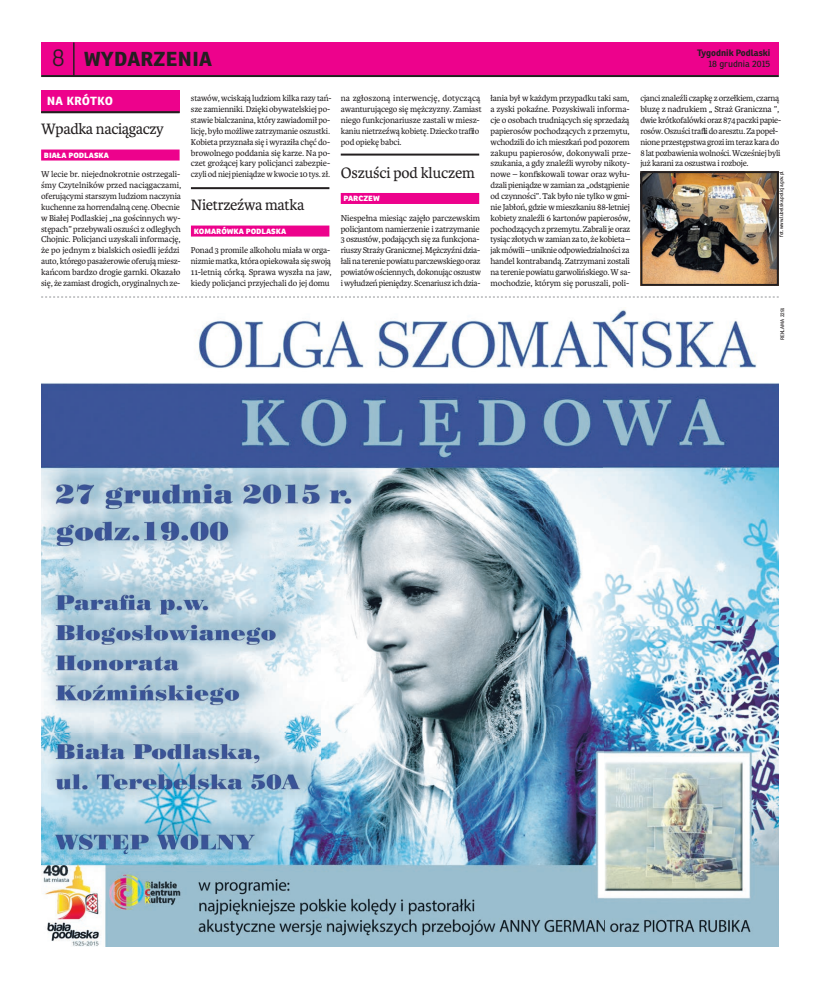
<style>
.page{position:relative;width:820px;height:993px;background:#fff}
.page>*{position:absolute;margin:0;border:0;box-sizing:border-box;transform-origin:0 0}
.t1{font:700 24px "Ronnia";color:#231f20}
.t2{font:16px "Karmina";letter-spacing:-.025em;color:#231f20}
.t3{font:700 14px "Ronnia";letter-spacing:.005em;color:#fff}
.t4{font:9px/10.8px "Karmina";letter-spacing:-.025em;color:#231f20}
.t5{font:700 9px "Ronnia";color:#231f20}
.t6{font:9px "Ronnia";color:#231f20}
.t7{font:5px "Ronnia";letter-spacing:-.02em;color:#231f20}
.t8{font:5px "Ronnia";color:#231f20}
.s1{font-weight:300}
.s2{font-family:"Ronnia";font-weight:800;color:#fff}
</style>
<div class="page">
<div style="left:41px;top:43px;width:737px;height:32px;background:#ed028c"></div>
<hr style="left:74px;top:43px;width:1px;height:33px;background:#231f20">
<hr style="left:41px;top:75px;width:737px;height:2px;background:#231f20">
<img style="left:41px;top:309px;width:737px;height:637px">
<div style="left:41px;top:90px;width:138px;height:22px;background:#ed028c"></div>
<hr style="left:41px;top:111px;width:138px;height:2px;background:#231f20">
<div style="left:340px;top:193px;width:139px;height:11px;background:#ed028c"></div>
<hr style="left:191px;top:187px;width:138px;height:2px;background:#231f20">
<div style="left:191px;top:225px;width:138px;height:11px;background:#ed028c"></div>
<hr style="left:340px;top:153px;width:139px;height:2px;background:#231f20">
<div style="left:41px;top:149px;width:138px;height:11px;background:#ed028c"></div>
<img style="left:643px;top:174px;width:132px;height:109px">
<div style="left:640px;top:171px;width:138px;height:115px;border:2px solid #231f20"></div>
<svg style="left:41px;top:297px;width:737px;height:1px"></svg>
<p class="t5" style="left:697px;top:50px;width:74px">Tygodnik Podlaski</p>
<p class="t1" style="left:52px;top:49px;width:162px"><span class="s1">8</span> wydarzenia</p>
<p class="t6" style="left:708px;top:58px;width:63px">18 grudnia 2015</p>
<p class="t3" style="left:47px;top:95px;width:68px">na krótko</p>
<p class="t4" style="left:191px;top:94px;width:142px">stawów, wciskają ludziom kilka razy tań&shy;sze zamienniki. Dzięki obywatelskiej po&shy;stawie bialczanina, który zawiadomił po&shy;licję, było możliwe zatrzymanie oszustki.<br>Kobieta przyznała się i wyraziła chęć do&shy;browolnego poddania się karze. Na po&shy;czet grożącej kary policjanci zabezpie&shy;czyli od niej pieniądze w kwocie 10 tys. zł.</p>
<p class="t4" style="left:340px;top:94px;width:142px">na zgłoszoną interwencję, dotyczącą awanturującego się mężczyzny. Zamiast niego funkcjonariusze zastali w miesz&shy;kaniu nietrzeźwą kobietę. Dziecko trafiło pod opiekę babci.</p>
<p class="t4" style="left:490px;top:94px;width:142px">łania był w każdym przypadku taki sam, a zyski pokaźne. Pozyskiwali informa&shy;cje o osobach trudniących się sprzedażą papierosów pochodzących z przemytu, wchodzili do ich mieszkań pod pozorem zakupu papierosów, dokonywali prze&shy;szukania, a gdy znaleźli wyroby nikoty&shy;nowe – konfiskowali towar oraz wyłu&shy;dzali pieniądze w zamian za „odstąpienie od czynności”. Tak było nie tylko w gmi&shy;nie Jabłoń, gdzie w mieszkaniu 88-letniej kobiety znaleźli 6 kartonów papierosów, pochodzących z przemytu. Zabrali je oraz tysiąc złotych w zamian za to, że kobieta – jak mówili – uniknie odpowiedzialności za handel kontrabandą. Zatrzymani zostali na terenie powiatu garwolińskiego. W sa&shy;mochodzie, którym się poruszali, poli-</p>
<p class="t4" style="left:640px;top:94px;width:142px">cjanci znaleźli czapkę z orzełkiem, czarną bluzę z nadrukiem „ Straż Graniczna ”, dwie krótkofalówki oraz 874 paczki papie&shy;rosów. Oszuści trafili do aresztu. Za popeł&shy;nione przestępstwa grozi im teraz kara do 8 lat pozbawienia wolności. Wcześniej byli już karani za oszustwa i rozboje.</p>
<p class="t8" style="left:778px;top:340px;width:34px;rotate:-90deg">REKLAMA 2291</p>
<p class="t2" style="left:41px;top:123px;width:124px">Wpadka naciągaczy</p>
<p class="t4" style="left:41px;top:145px;width:140px;line-height:19.7px;text-indent:3px"><span class="s2">BIAŁA PODLASKA<br></span>W lecie br. niejednokrotnie ostrzegali-</p>
<p class="t4" style="left:41px;top:180px;width:141px">śmy Czytelników przed naciągaczami, oferującymi starszym ludziom naczynia kuchenne za horrendalną cenę. Obecnie w Białej Podlaskiej „na gościnnych wy&shy;stępach” przebywali oszuści z odległych Chojnic. Policjanci uzyskali informację, że po jednym z bialskich osiedli jeździ auto, którego pasażerowie oferują miesz&shy;kańcom bardzo drogie garnki. Okazało się, że zamiast drogich, oryginalnych ze-</p>
<p class="t2" style="left:340px;top:167px;width:136px">Oszuści pod kluczem</p>
<p class="t4" style="left:340px;top:189px;width:141px;line-height:19.7px;text-indent:3px"><span class="s2">PARCZEW<br></span>Niespełna miesiąc zajęło parczewskim</p>
<p class="t4" style="left:340px;top:224px;width:142px">policjantom namierzenie i zatrzymanie 3 oszustów, podających się za funkcjona&shy;riuszy Straży Granicznej. Mężczyźni dzia&shy;łali na terenie powiatu parczewskiego oraz powiatów ościennych, dokonując oszustw i wyłudzeń pieniędzy. Scenariusz ich dzia-</p>
<p class="t7" style="left:778px;top:237px;width:67px;rotate:-90deg">fot. www.lubelska.policja.gov.pl</p>
<p class="t2" style="left:191px;top:199px;width:115px">Nietrzeźwa matka</p>
<p class="t4" style="left:191px;top:221px;width:141px;line-height:19.7px;text-indent:3px"><span class="s2">KOMARÓWKA PODLASKA<br></span>Ponad 3 promile alkoholu miała w orga-</p>
<p class="t4" style="left:191px;top:256px;width:142px;text-align:justify">nizmie matka, która opiekowała się swoją 11-letnią córką. Sprawa wyszła na jaw, kiedy policjanci przyjechali do jej domu</p>
</div>
